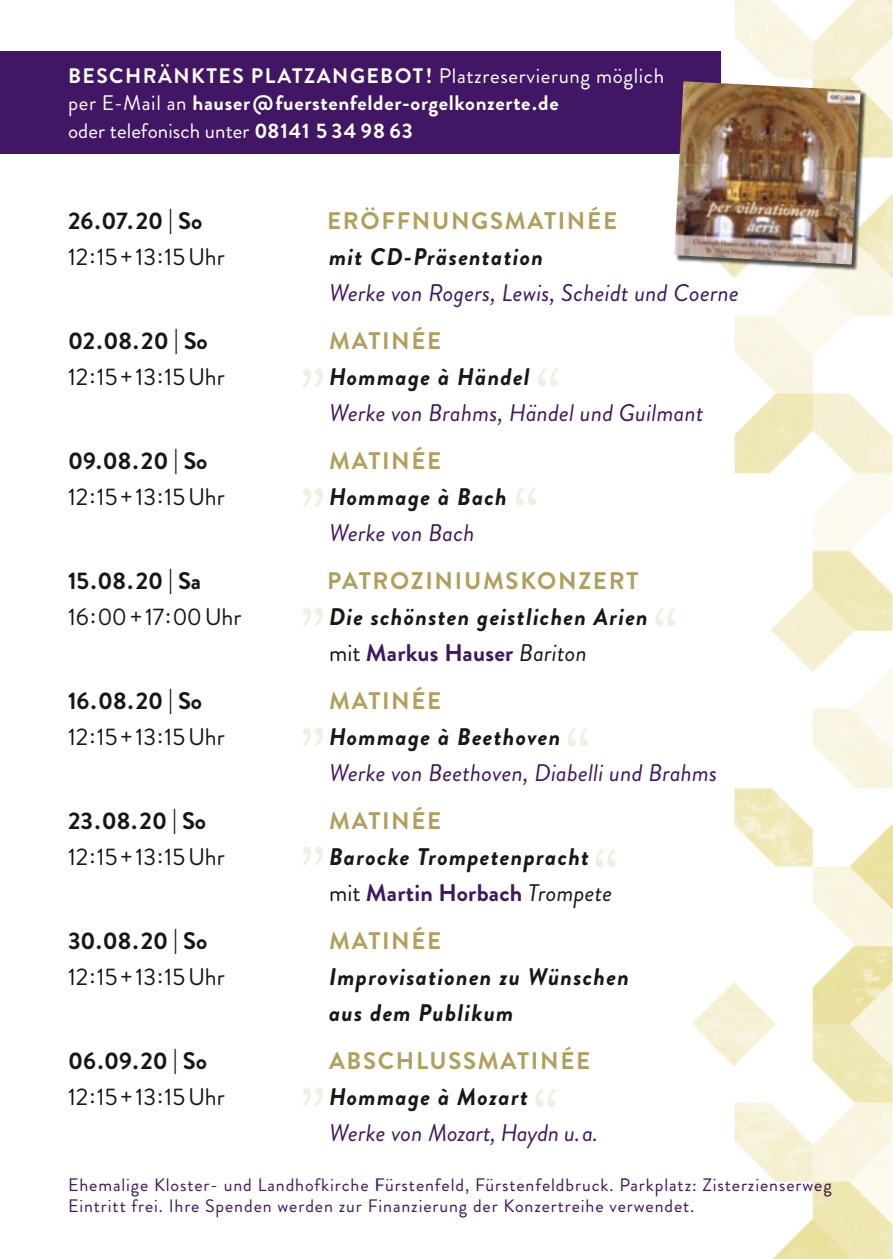
<style>
.page{position:relative;width:893px;height:1259px;background:#fff}
.page>*{position:absolute;margin:0;border:0;box-sizing:border-box;transform-origin:0 0}
.t1{font:italic 700 24px/36px "Brandon Grotesque";letter-spacing:.05em;color:#181716}
.t2{font:italic 24px "Brandon Grotesque";letter-spacing:.01em;color:#401665}
.t3{font:24px "Brandon Grotesque";color:#181716}
.t4{font:700 24px "Brandon Grotesque";color:#181716}
.t5{font:700 24px "Brandon Grotesque";letter-spacing:.07em;color:#b19f5a}
.t6{font:italic 24px "Brandon Grotesque";letter-spacing:-.01em;color:#401665}
.t7{font:700 21px/27.3px "Brandon Grotesque";letter-spacing:.03em;color:#fff}
.t8{font:18px/21px "Brandon Grotesque";letter-spacing:.05em;color:#401665}
.s1{font-weight:400}
.s2{font-weight:400;font-style:normal}
.s3{font-style:normal;color:#401665}
</style>
<div class="page">
<img style="left:519px;top:0;width:374px;height:1259px">
<svg style="left:303px;top:368px;width:20px;height:19px"></svg>
<svg style="left:538px;top:368px;width:21px;height:19px"></svg>
<svg style="left:303px;top:488px;width:20px;height:19px"></svg>
<svg style="left:303px;top:607px;width:20px;height:19px"></svg>
<svg style="left:303px;top:847px;width:20px;height:18px"></svg>
<svg style="left:303px;top:728px;width:20px;height:18px"></svg>
<svg style="left:303px;top:1087px;width:20px;height:19px"></svg>
<svg style="left:516px;top:486px;width:20px;height:19px"></svg>
<svg style="left:568px;top:727px;width:20px;height:19px"></svg>
<svg style="left:655px;top:608px;width:21px;height:18px"></svg>
<svg style="left:595px;top:848px;width:21px;height:19px"></svg>
<svg style="left:535px;top:1088px;width:21px;height:19px"></svg>
<div style="left:0;top:51px;width:720px;height:103px;background:#401665"></div>
<div style="left:676px;top:83px;width:190px;height:188px;background:#181716;opacity:.75"></div>
<img style="left:674px;top:81px;width:187px;height:183px">
<p class="t7" style="left:68px;top:62px;width:598px">BESCHRÄNKTES PLATZANGEBOT! <span class="s1">Platzreservierung möglich per E-Mail an</span> hauser@fuerstenfelder-orgelkonzerte.de<br><span class="s1">oder telefonisch unter</span> 08141 5 34 98 63</p>
<p class="t4" style="left:68px;top:204px;width:136px">26.07.20 | So</p>
<p class="t5" style="left:327px;top:204px;width:291px">ERÖFFNUNGSMATINÉE</p>
<p class="t3" style="left:68px;top:240px;width:158px">12:15+13:15Uhr</p>
<p class="t1" style="left:329px;top:239px;width:215px">mit CD-Präsentation</p>
<p class="t2" style="left:329px;top:276px;width:411px">Werke von Rogers, Lewis, Scheidt und Coerne</p>
<p class="t4" style="left:68px;top:324px;width:141px">02.08.20 | So</p>
<p class="t5" style="left:329px;top:324px;width:114px">MATINÉE</p>
<p class="t3" style="left:68px;top:360px;width:158px">12:15+13:15Uhr</p>
<p class="t1" style="left:329px;top:359px;width:202px">Hommage à Händel</p>
<p class="t2" style="left:329px;top:396px;width:376px">Werke von Brahms, Händel und Guilmant</p>
<p class="t4" style="left:68px;top:444px;width:141px">09.08.20 | So</p>
<p class="t5" style="left:329px;top:444px;width:114px">MATINÉE</p>
<p class="t3" style="left:68px;top:480px;width:158px">12:15+13:15Uhr</p>
<p class="t1" style="left:329px;top:479px;width:179px">Hommage à Bach</p>
<p class="t2" style="left:329px;top:516px;width:147px">Werke von Bach</p>
<p class="t4" style="left:68px;top:564px;width:135px">15.08.20 | Sa</p>
<p class="t5" style="left:327px;top:564px;width:313px">PATROZINIUMSKONZERT</p>
<p class="t3" style="left:68px;top:600px;width:175px">16:00+17:00Uhr</p>
<p class="t1" style="left:329px;top:599px;width:320px">Die schönsten geistlichen Arien <span class="s2">mit</span> <span class="s3">Markus Hauser</span> <span class="s1">Bariton</span></p>
<p class="t4" style="left:68px;top:684px;width:136px">16.08.20 | So</p>
<p class="t5" style="left:329px;top:684px;width:114px">MATINÉE</p>
<p class="t3" style="left:68px;top:720px;width:158px">12:15+13:15Uhr</p>
<p class="t1" style="left:329px;top:719px;width:233px">Hommage à Beethoven</p>
<p class="t2" style="left:329px;top:756px;width:390px">Werke von Beethoven, Diabelli und Brahms</p>
<p class="t4" style="left:68px;top:804px;width:140px">23.08.20 | So</p>
<p class="t5" style="left:329px;top:804px;width:114px">MATINÉE</p>
<p class="t3" style="left:68px;top:840px;width:158px">12:15+13:15Uhr</p>
<p class="t1" style="left:329px;top:839px;width:285px">Barocke Trompetenpracht <span class="s2">mit</span> <span class="s3">Martin Horbach</span> <span class="s1">Trompete</span></p>
<p class="t4" style="left:68px;top:924px;width:141px">30.08.20 | So</p>
<p class="t5" style="left:329px;top:924px;width:114px">MATINÉE</p>
<p class="t3" style="left:68px;top:960px;width:158px">12:15+13:15Uhr</p>
<p class="t1" style="left:329px;top:959px;width:301px">Improvisationen zu Wünschen aus dem Publikum</p>
<p class="t4" style="left:68px;top:1044px;width:140px">06.09.20 | So</p>
<p class="t5" style="left:329px;top:1044px;width:263px">ABSCHLUSSMATINÉE</p>
<p class="t3" style="left:68px;top:1080px;width:158px">12:15+13:15Uhr</p>
<p class="t1" style="left:329px;top:1079px;width:200px">Hommage à Mozart</p>
<p class="t6" style="left:329px;top:1116px;width:271px">Werke von Mozart, Haydn u.a.</p>
<p class="t8" style="left:68px;top:1174px;width:765px">Ehemalige Kloster- und Landhofkirche Fürstenfeld, Fürstenfeldbruck. Parkplatz: Zisterzienserweg<br>Eintritt frei. Ihre Spenden werden zur Finanzierung der Konzertreihe verwendet.</p>
</div>
